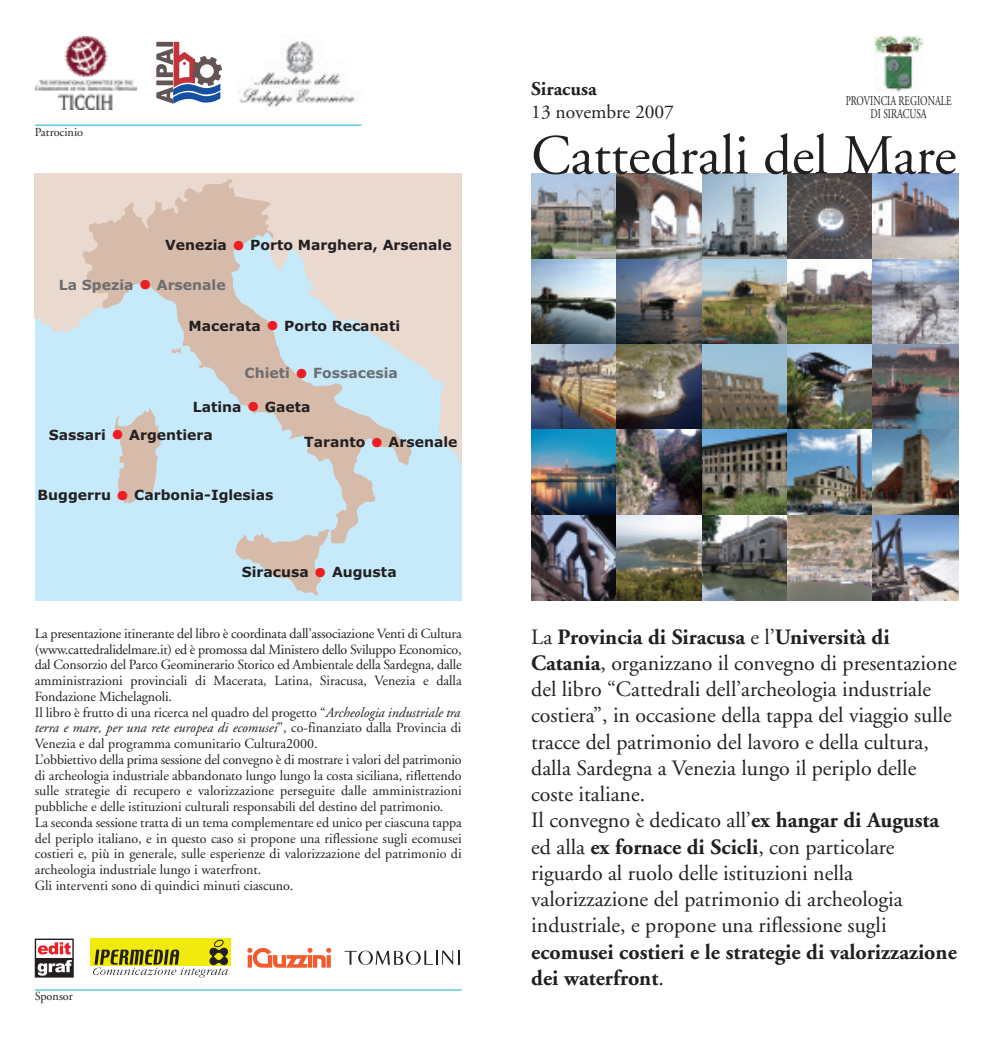
<style>
.page{position:relative;width:993px;height:1042px;background:#fff}
.page>*{position:absolute;margin:0;border:0;box-sizing:border-box;transform-origin:0 0}
.t1{font:56.35px "Adobe Garamond";color:#231f20}
.t2{font:21.88px/26.2px "Adobe Garamond";color:#231f20}
.t3{font:700 21.88px/26.2px "Adobe Garamond";color:#231f20}
.t4{font:19.43px "Adobe Garamond";color:#231f20}
.t5{font:700 19.43px "Adobe Garamond";color:#231f20}
.t6{font:14px/15.8px "Adobe Garamond";letter-spacing:-.005em;color:#231f20}
.t7{font:700 14px "Verdana";color:#231f20}
.t8{font:700 14px "Verdana";color:#6c6d70}
.t9{font:13.3px/13.3px "Adobe Garamond";color:#231f20;text-align:center;scale:.7 1}
.t10{font:12.25px "Adobe Garamond";color:#231f20}
.s1{font-size:19.25px;color:#ee1d23}
.s2{font-style:italic}
.s3{font-weight:700}
.s4{font-weight:400}
</style>
<div class="page">
<img style="left:531px;top:174px;width:85px;height:85px">
<img style="left:616px;top:174px;width:85px;height:85px">
<svg style="left:701px;top:174px;width:86px;height:85px;background:#9aa7b0"></svg>
<svg style="left:787px;top:174px;width:85px;height:85px;background:#5c5758"></svg>
<svg style="left:872px;top:174px;width:85px;height:85px;background:#9b9ca7"></svg>
<svg style="left:531px;top:259px;width:85px;height:85px;background:#839199"></svg>
<img style="left:616px;top:259px;width:85px;height:85px">
<img style="left:701px;top:259px;width:86px;height:85px">
<svg style="left:787px;top:267px;width:85px;height:77px;background:#807f66"></svg>
<svg style="left:872px;top:259px;width:85px;height:85px;background:#a3a8b4"></svg>
<img style="left:531px;top:344px;width:85px;height:86px">
<img style="left:616px;top:344px;width:85px;height:86px">
<svg style="left:701px;top:344px;width:86px;height:86px;background:#7e8a8b"></svg>
<img style="left:787px;top:344px;width:85px;height:86px">
<img style="left:872px;top:344px;width:85px;height:86px">
<img style="left:531px;top:430px;width:85px;height:85px">
<img style="left:616px;top:430px;width:85px;height:85px">
<img style="left:701px;top:430px;width:86px;height:85px">
<img style="left:787px;top:430px;width:85px;height:85px">
<img style="left:872px;top:430px;width:85px;height:85px">
<svg style="left:531px;top:515px;width:85px;height:85px;background:#5d5b67"></svg>
<svg style="left:616px;top:515px;width:85px;height:85px;background:#8a8a7c"></svg>
<img style="left:701px;top:515px;width:86px;height:85px">
<svg style="left:787px;top:515px;width:85px;height:85px;background:#9f9386"></svg>
<img style="left:872px;top:515px;width:85px;height:85px">
<div style="left:35px;top:174px;width:426px;height:426px;background:#c6eafa"></div>
<svg style="left:35px;top:174px;width:426px;height:289px;fill:#ead9cf"></svg>
<svg style="left:83px;top:179px;width:329px;height:365px"></svg>
<svg style="left:171px;top:347px;width:10px;height:8px"></svg>
<svg style="left:114px;top:408px;width:47px;height:97px"></svg>
<svg style="left:235px;top:529px;width:95px;height:66px"></svg>
<div style="left:35px;top:938px;width:39px;height:39px;border:1px solid #231f20"></div>
<svg style="left:38px;top:942px;width:33px;height:12px"></svg>
<div style="left:35px;top:958px;width:38px;height:19px;background:#231f20"></div>
<svg style="left:38px;top:960px;width:34px;height:15px"></svg>
<div style="left:90px;top:938px;width:141px;height:28px;background:#f0ea0d"></div>
<svg style="left:93px;top:939px;width:135px;height:38px"></svg>
<svg style="left:247px;top:948px;width:84px;height:19px"></svg>
<svg style="left:344px;top:950px;width:116px;height:15px"></svg>
<hr style="left:35px;top:989px;width:426px;height:1px;background:#12b0d1">
<img style="left:35px;top:36px;width:101px;height:74px">
<svg style="left:156px;top:42px;width:66px;height:62px"></svg>
<img style="left:237px;top:41px;width:119px;height:66px">
<hr style="left:35px;top:125px;width:326px;height:1px;background:#12b0d1">
<img style="left:874px;top:36px;width:48px;height:56px">
<p class="t10" style="left:35px;top:127px;width:50px">Patrocinio</p>
<p class="t7" style="left:165px;top:237px;width:288px">Venezia <span class="s1">•</span> Porto Marghera, Arsenale</p>
<p class="t8" style="left:59px;top:277px;width:168px">La Spezia <span class="s1">•</span> Arsenale</p>
<p class="t7" style="left:188px;top:317px;width:213px">Macerata <span class="s1">•</span> Porto Recanati</p>
<p class="t8" style="left:244px;top:365px;width:155px">Chieti <span class="s1">•</span> Fossacesia</p>
<p class="t7" style="left:193px;top:399px;width:119px">Latina <span class="s1">•</span> Gaeta</p>
<p class="t7" style="left:304px;top:434px;width:155px">Taranto <span class="s1">•</span> Arsenale</p>
<p class="t7" style="left:49px;top:426px;width:165px">Sassari <span class="s1">•</span> Argentiera</p>
<p class="t7" style="left:38px;top:487px;width:237px">Buggerru <span class="s1">•</span> Carbonia-Iglesias</p>
<p class="t7" style="left:242px;top:564px;width:156px">Siracusa <span class="s1">•</span> Augusta</p>
<p class="t6" style="left:35px;top:627px;width:428px">La presentazione itinerante del libro è coordinata dall’associazione Venti di Cultura (www.cattedralidelmare.it) ed è promossa dal Ministero dello Sviluppo Economico, dal Consorzio del Parco Geominerario Storico ed Ambientale della Sardegna, dalle amministrazioni provinciali di Macerata, Latina, Siracusa, Venezia e dalla Fondazione Michelagnoli.<br>Il libro è frutto di una ricerca nel quadro del progetto “<span class="s2">Archeologia industriale tra terra e mare, per una rete europea di ecomusei</span>”, co-finanziato dalla Provincia di Venezia e dal programma comunitario Cultura2000.<br>L’obbiettivo della prima sessione del convegno è di mostrare i valori del patrimonio di archeologia industriale abbandonato lungo lungo la costa siciliana, riflettendo sulle strategie di recupero e valorizzazione perseguite dalle amministrazioni pubbliche e delle istituzioni culturali responsabili del destino del patrimonio.<br>La seconda sessione tratta di un tema complementare ed unico per ciascuna tappa del periplo italiano, e in questo caso si propone una riflessione sugli ecomusei costieri e, più in generale, sulle esperienze di valorizzazione del patrimonio di archeologia industriale lungo i waterfront.<br>Gli interventi sono di quindici minuti ciascuno.</p>
<p class="t10" style="left:35px;top:991px;width:40px">Sponsor</p>
<h3 class="t5" style="left:531px;top:81px;width:67px">Siracusa</h3>
<h3 class="t4" style="left:531px;top:104px;width:144px">13 novembre 2007</h3>
<p class="t9" style="left:845px;top:95px;width:152px">PROVINCIA REGIONALE<br>DI SIRACUSA</p>
<h1 class="t1" style="left:531px;top:133px;width:426px">Cattedrali del Mare</h1>
<p class="t2" style="left:531px;top:625px;width:427px">La <span class="s3">Provincia di Siracusa</span> e l’<span class="s3">Università di Catania</span>, organizzano il convegno di presentazione del libro “Cattedrali dell’archeologia industriale costiera”, in occasione della tappa del viaggio sulle tracce del patrimonio del lavoro e della cultura, dalla Sardegna a Venezia lungo il periplo delle coste italiane.<br>Il convegno è dedicato all’<span class="s3">ex hangar di Augusta </span>ed alla <span class="s3">ex fornace di Scicli</span>, con particolare riguardo al ruolo delle istituzioni nella valorizzazione del patrimonio di archeologia industriale, e propone una riflessione sugli</p>
<h2 class="t3" style="left:531px;top:940px;width:427px">ecomusei costieri e le strategie di valorizzazione dei waterfront<span class="s4">.</span></h2>
</div>
